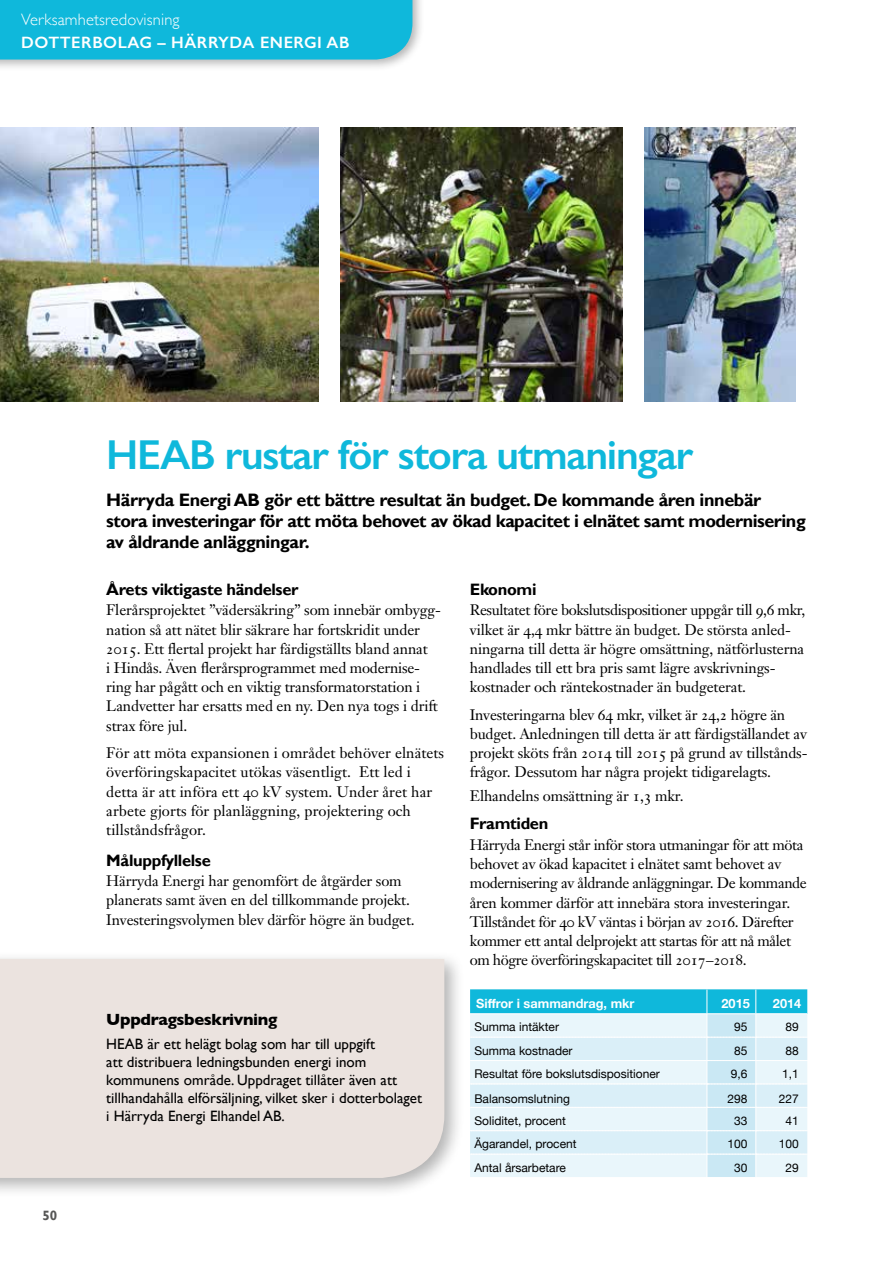
<style>
.page{position:relative;width:893px;height:1263px;background:#fff}
.page>*{position:absolute;margin:0;border:0;box-sizing:border-box;transform-origin:0 0}
.t1{font:600 42px "Gill Sans";letter-spacing:-.03em;color:#0fb8db}
.t2{font:700 18px/21px "Gill Sans";letter-spacing:-.025em;color:#000}
.t3{font:700 16.5px "Gill Sans";letter-spacing:-.02em;color:#000}
.t4{font:600 16.5px "Gill Sans";letter-spacing:.03em;color:#fff}
.t5{font:300 16.5px "Gill Sans";letter-spacing:.01em;color:#fff}
.t6{font:700 16.5px "Gill Sans";letter-spacing:-.02em;color:#000}
.t7{font:15px/19.2px "Janson Text";letter-spacing:-.01em;color:#000}
.t8{font:15px/18px "Gill Sans";color:#000}
.t9{font:700 13.5px "Gill Sans";color:#575756}
.t10{font:700 12.75px "Helvetica Neue";color:#fff}
.t11{font:12px "Helvetica Neue";color:#000}
.s1{font-family:"Janson Text Roman SC"}
</style>
<div class="page">
<div style="left:0;top:0;width:424px;height:72px;background:#000;opacity:.3"></div>
<div style="left:0;top:0;width:412px;height:60px;background:#0fb8db"></div>
<svg style="left:470px;top:989px;width:338px;height:188px;background:#c6eaf5"></svg>
<hr style="left:707px;top:1013px;width:49px;height:1px;background:#fff">
<hr style="left:756px;top:1013px;width:51px;height:1px;background:#fff">
<div style="left:0;top:950px;width:465px;height:248px;background:#000;opacity:.3"></div>
<div style="left:0;top:959px;width:444px;height:219px;background:#ebe3df"></div>
<img style="left:0;top:128px;width:319px;height:274px">
<img style="left:340px;top:128px;width:282px;height:274px">
<img style="left:645px;top:128px;width:151px;height:274px">
<p class="t5" style="left:21px;top:6px;width:160px">Verksamhetsredovisning</p>
<p class="t4" style="left:21px;top:33px;width:330px">DOTTERBOLAG – HÄRRYDA ENERGI AB</p>
<h1 class="t1" style="left:106px;top:429px;width:589px">HEAB rustar för stora utmaningar</h1>
<p class="t2" style="left:106px;top:490px;width:701px">Härryda Energi AB gör ett bättre resultat än budget. De kommande åren innebär stora investeringar för att möta behovet av ökad kapacitet i elnätet samt modernisering av åldrande anläggningar.</p>
<p class="t9" style="left:43px;top:1207px;width:16px">50</p>
<p class="t3" style="left:106px;top:579px;width:194px">Årets viktigaste händelser</p>
<p class="t7" style="left:106px;top:600px;width:336px">Flerårsprojektet ”vädersäkring” som innebär ombygg&shy;nation så att nätet blir säkrare har fortskridit under <span class="s1">2015</span>. Ett flertal projekt har färdigställts bland annat<br>i Hindås. Även flerårsprogrammet med modernise&shy;ring har pågått och en viktig transformatorstation i Landvetter har ersatts med en ny. Den nya togs i drift strax före jul.</p>
<p class="t7" style="left:106px;top:743px;width:339px">För att möta expansionen i området behöver elnätets överföringskapacitet utökas väsentligt. Ett led i detta är att införa ett <span class="s1">40</span> kV system. Under året har arbete gjorts för planläggning, projektering och tillståndsfrågor.</p>
<p class="t3" style="left:106px;top:850px;width:106px">Måluppfyllelse</p>
<p class="t7" style="left:106px;top:871px;width:310px">Härryda Energi har genomfört de åtgärder som planerats samt även en del tillkommande projekt.<br>Investeringsvolymen blev därför högre än budget.</p>
<p class="t6" style="left:106px;top:1007px;width:173px">Uppdragsbeskrivning</p>
<p class="t8" style="left:106px;top:1035px;width:317px">HEAB är ett helägt bolag som har till uppgift<br>att distribuera ledningsbunden energi inom kommunens område. Uppdraget tillåter även att tillhandahålla elförsäljning, vilket sker i dotterbolaget i Härryda Energi Elhandel AB.</p>
<p class="t3" style="left:470px;top:579px;width:68px">Ekonomi</p>
<p class="t7" style="left:470px;top:600px;width:337px">Resultatet före bokslutsdispositioner uppgår till <span class="s1">9,6</span> mkr, vilket är <span class="s1">4,4</span> mkr bättre än budget. De största anled&shy;ningarna till detta är högre omsättning, nätförlusterna handlades till ett bra pris samt lägre avskrivnings&shy;kostnader och räntekostnader än budgeterat.</p>
<p class="t7" style="left:470px;top:705px;width:339px">Investeringarna blev <span class="s1">64</span> mkr, vilket är <span class="s1">24,2</span> högre än budget. Anledningen till detta är att färdigställandet av projekt sköts från <span class="s1">2014</span> till <span class="s1">2015</span> på grund av tillstånds&shy;frågor. Dessutom har några projekt tidigarelagts.</p>
<p class="t7" style="left:470px;top:786px;width:215px">Elhandelns omsättning är <span class="s1">1,3</span> mkr.</p>
<p class="t3" style="left:470px;top:814px;width:80px">Framtiden</p>
<p class="t7" style="left:470px;top:835px;width:339px">Härryda Energi står inför stora utmaningar för att möta behovet av ökad kapacitet i elnätet samt behovet av modernisering av åldrande anläggningar. De kommande åren kommer därför att innebära stora investeringar.<br>Tillståndet för <span class="s1">40</span> kV väntas i början av <span class="s1">2016</span>. Därefter kommer ett antal delprojekt att startas för att nå målet om högre överföringskapacitet till <span class="s1">2017–2018.</span></p>
<p class="t10" style="left:476px;top:993px;width:160px">Siffror i sammandrag, mkr</p>
<p class="t10" style="left:721px;top:993px;width:30px">2015</p>
<p class="t10" style="left:773px;top:993px;width:30px">2014</p>
<p class="t11" style="left:474px;top:1018px;width:86px">Summa intäkter</p>
<p class="t11" style="left:734px;top:1018px;width:15px">95</p>
<p class="t11" style="left:785px;top:1018px;width:15px">89</p>
<p class="t11" style="left:474px;top:1042px;width:100px">Summa kostnader</p>
<p class="t11" style="left:734px;top:1042px;width:15px">85</p>
<p class="t11" style="left:785px;top:1042px;width:15px">88</p>
<p class="t11" style="left:474px;top:1065px;width:187px">Resultat före bokslutsdispositioner</p>
<p class="t11" style="left:731px;top:1065px;width:18px">9,6</p>
<p class="t11" style="left:782px;top:1065px;width:18px">1,1</p>
<p class="t11" style="left:474px;top:1090px;width:97px">Balansomslutning</p>
<p class="t11" style="left:727px;top:1090px;width:22px">298</p>
<p class="t11" style="left:779px;top:1090px;width:22px">227</p>
<p class="t11" style="left:474px;top:1112px;width:93px">Soliditet, procent</p>
<p class="t11" style="left:734px;top:1112px;width:15px">33</p>
<p class="t11" style="left:785px;top:1112px;width:15px">41</p>
<p class="t11" style="left:474px;top:1135px;width:104px">Ägarandel, procent</p>
<p class="t11" style="left:727px;top:1135px;width:22px">100</p>
<p class="t11" style="left:779px;top:1135px;width:22px">100</p>
<p class="t11" style="left:474px;top:1158px;width:93px">Antal årsarbetare</p>
<p class="t11" style="left:734px;top:1158px;width:15px">30</p>
<p class="t11" style="left:785px;top:1158px;width:15px">29</p>
</div>
